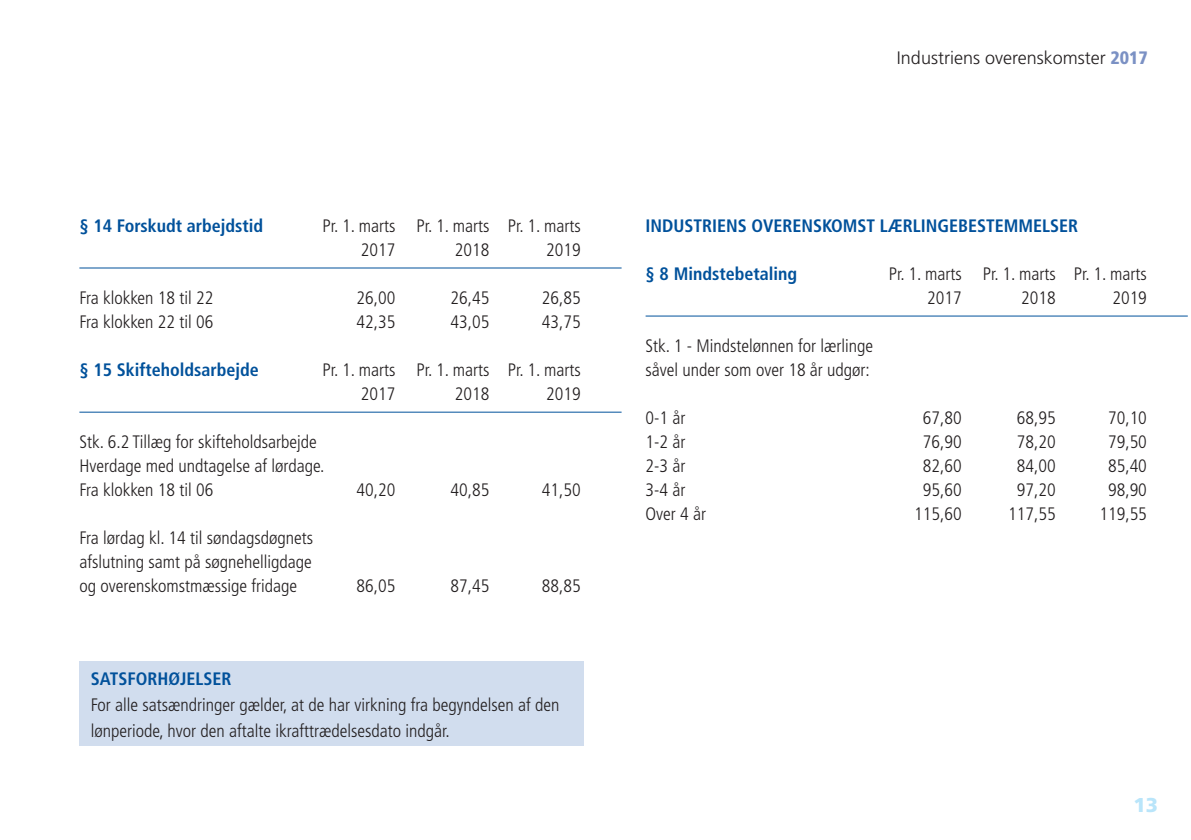
<style>
.page{position:relative;width:1191px;height:840px;background:#fff}
.page>*{position:absolute;margin:0;border:0;box-sizing:border-box;transform-origin:0 0}
.t1{font:900 20px "Frutiger";color:#b9e5fa}
.t2{font:300 condensed 18px/24px "Frutiger";color:#231f20}
.t3{font:700 condensed 18px "Frutiger";color:#01519b}
.t4{font:300 18px "Frutiger";color:#231f20}
.s1{font-weight:900;font-stretch:condensed;color:#7b91c4}
</style>
<div class="page">
<div style="left:79px;top:661px;width:505px;height:85px;background:#d1ddee"></div>
<hr style="left:79px;top:267px;width:542px;height:1px;background:#01519b">
<hr style="left:79px;top:411px;width:542px;height:1px;background:#01519b">
<hr style="left:645px;top:315px;width:542px;height:1px;background:#01519b">
<p class="t3" style="left:79px;top:215px;width:185px">§ 14 Forskudt arbejdstid</p>
<p class="t2" style="left:361px;top:214px;width:221px;text-indent:-38px">Pr. 1. marts Pr. 1. marts Pr. 1. marts<br>2017</p>
<p class="t2" style="left:455px;top:238px;width:36px">2018</p>
<p class="t2" style="left:546px;top:238px;width:36px">2019</p>
<p class="t2" style="left:79px;top:286px;width:135px">Fra klokken 18 til 22</p>
<p class="t2" style="left:356px;top:286px;width:40px">26,00</p>
<p class="t2" style="left:450px;top:286px;width:40px">26,45</p>
<p class="t2" style="left:542px;top:286px;width:40px">26,85</p>
<p class="t2" style="left:79px;top:310px;width:135px">Fra klokken 22 til 06</p>
<p class="t2" style="left:356px;top:310px;width:40px">42,35</p>
<p class="t2" style="left:450px;top:310px;width:40px">43,05</p>
<p class="t2" style="left:542px;top:310px;width:40px">43,75</p>
<p class="t3" style="left:79px;top:359px;width:181px">§ 15 Skifteholdsarbejde</p>
<p class="t2" style="left:361px;top:358px;width:221px;text-indent:-38px">Pr. 1. marts Pr. 1. marts Pr. 1. marts<br>2017</p>
<p class="t2" style="left:455px;top:382px;width:36px">2018</p>
<p class="t2" style="left:546px;top:382px;width:36px">2019</p>
<p class="t2" style="left:79px;top:430px;width:246px">Stk. 6.2 Tillæg for skifteholdsarbejde<br>Hverdage med undtagelse af lørdage.<br>Fra klokken 18 til 06</p>
<p class="t2" style="left:79px;top:526px;width:235px;text-align:justify">Fra lørdag kl. 14 til søndagsdøgnets afslutning samt på søgnehelligdage og overenskomstmæssige fridage</p>
<p class="t2" style="left:356px;top:478px;width:40px">40,20</p>
<p class="t2" style="left:450px;top:478px;width:40px">40,85</p>
<p class="t2" style="left:542px;top:478px;width:40px">41,50</p>
<p class="t2" style="left:356px;top:574px;width:40px">86,05</p>
<p class="t2" style="left:450px;top:574px;width:40px">87,45</p>
<p class="t2" style="left:542px;top:574px;width:40px">88,85</p>
<p class="t3" style="left:91px;top:667px;width:142px">SATSFORHØJELSER</p>
<p class="t2" style="left:91px;top:691px;width:470px;line-height:26px">For alle satsændringer gælder, at de har virkning fra begyndelsen af den lønperiode, hvor den aftalte ikrafttrædelsesdato indgår.</p>
<p class="t4" style="left:897px;top:48px;width:252px">Industriens overenskomster <span class="s1">2017</span></p>
<p class="t3" style="left:645px;top:215px;width:434px">INDUSTRIENS OVERENSKOMST LÆRLINGEBESTEMMELSER</p>
<p class="t3" style="left:645px;top:263px;width:153px">§ 8 Mindstebetaling</p>
<p class="t2" style="left:927px;top:262px;width:221px;text-indent:-38px">Pr. 1. marts Pr. 1. marts Pr. 1. marts<br>2017</p>
<p class="t2" style="left:1021px;top:286px;width:36px">2018</p>
<p class="t2" style="left:1112px;top:286px;width:36px">2019</p>
<p class="t2" style="left:645px;top:334px;width:229px">Stk. 1 - Mindstelønnen for lærlinge såvel under som over 18 år udgør:</p>
<p class="t2" style="left:645px;top:406px;width:41px">0-1 år</p>
<p class="t2" style="left:922px;top:406px;width:40px">67,80</p>
<p class="t2" style="left:1016px;top:406px;width:40px">68,95</p>
<p class="t2" style="left:1108px;top:406px;width:40px">70,10</p>
<p class="t2" style="left:645px;top:430px;width:41px">1-2 år</p>
<p class="t2" style="left:922px;top:430px;width:40px">76,90</p>
<p class="t2" style="left:1016px;top:430px;width:40px">78,20</p>
<p class="t2" style="left:1108px;top:430px;width:40px">79,50</p>
<p class="t2" style="left:645px;top:454px;width:41px">2-3 år</p>
<p class="t2" style="left:922px;top:454px;width:40px">82,60</p>
<p class="t2" style="left:1016px;top:454px;width:40px">84,00</p>
<p class="t2" style="left:1108px;top:454px;width:40px">85,40</p>
<p class="t2" style="left:645px;top:478px;width:41px">3-4 år</p>
<p class="t2" style="left:922px;top:478px;width:40px">95,60</p>
<p class="t2" style="left:1016px;top:478px;width:40px">97,20</p>
<p class="t2" style="left:1108px;top:478px;width:40px">98,90</p>
<p class="t2" style="left:645px;top:502px;width:62px">Over 4 år</p>
<p class="t2" style="left:914px;top:502px;width:49px">115,60</p>
<p class="t2" style="left:1008px;top:502px;width:49px">117,55</p>
<p class="t2" style="left:1099px;top:502px;width:49px">119,55</p>
<p class="t1" style="left:1133px;top:792px;width:26px">13</p>
</div>
